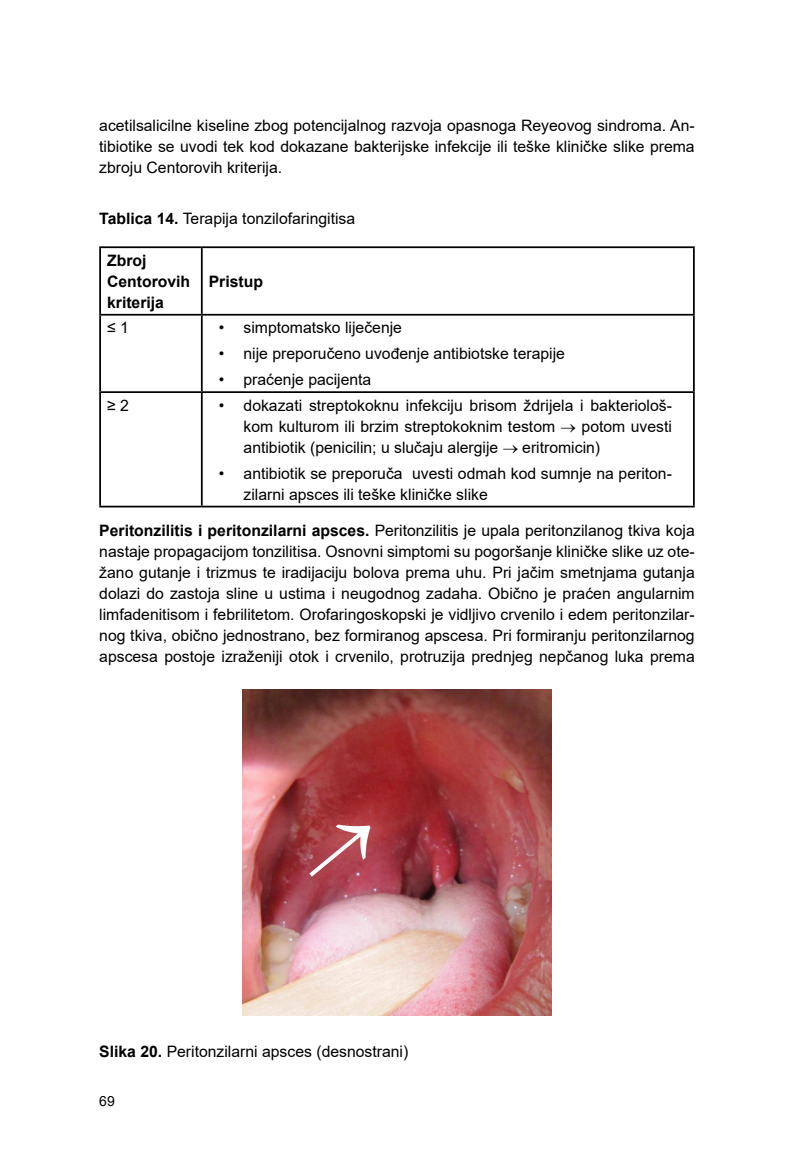
<style>
.page{position:relative;width:794px;height:1166px;background:#fff}
.page>*{position:absolute;margin:0;border:0;box-sizing:border-box;transform-origin:0 0}
.t1{font:15.75px/21px "Arial";color:#000;text-align:justify}
.t2{font:700 15.75px/21px "Arial";color:#000}
.t3{font:14px "Arial";color:#000}
.s1{font-weight:700}
</style>
<div class="page">
<hr style="left:99px;top:246px;width:103px;height:2px;background:#000">
<hr style="left:99px;top:248px;width:2px;height:66px;background:#000">
<hr style="left:202px;top:246px;width:492px;height:2px;background:#000">
<hr style="left:201px;top:248px;width:2px;height:66px;background:#000">
<hr style="left:693px;top:248px;width:1px;height:66px;background:#000">
<hr style="left:99px;top:314px;width:103px;height:2px;background:#000">
<hr style="left:99px;top:316px;width:2px;height:75px;background:#000">
<hr style="left:202px;top:314px;width:492px;height:2px;background:#000">
<hr style="left:201px;top:316px;width:2px;height:75px;background:#000">
<hr style="left:693px;top:316px;width:1px;height:75px;background:#000">
<hr style="left:99px;top:391px;width:103px;height:2px;background:#000">
<hr style="left:99px;top:393px;width:2px;height:113px;background:#000">
<hr style="left:202px;top:391px;width:492px;height:2px;background:#000">
<hr style="left:201px;top:393px;width:2px;height:113px;background:#000">
<hr style="left:693px;top:393px;width:1px;height:113px;background:#000">
<hr style="left:99px;top:506px;width:103px;height:1px;background:#000">
<hr style="left:202px;top:506px;width:492px;height:1px;background:#000">
<img style="left:243px;top:689px;width:308px;height:326px">
<svg style="left:296px;top:809px;width:87px;height:82px;background:#aa404b"></svg>
<p class="t1" style="left:99px;top:114px;width:597px">acetilsalicilne kiseline zbog potencijalnog razvoja opasnoga Reyeovog sindroma. An&shy;tibiotike se uvodi tek kod dokazane bakterijske infekcije ili teške kliničke slike prema zbroju Centorovih kriterija.</p>
<p class="t1" style="left:99px;top:208px;width:257px"><span class="s1">Tablica 14.</span> Terapija tonzilofaringitisa</p>
<p class="t2" style="left:107px;top:250px;width:85px">Zbroj<br>Centorovih kriterija</p>
<p class="t2" style="left:209px;top:271px;width:56px">Pristup</p>
<p class="t1" style="left:107px;top:317px;width:23px">≤ 1</p>
<p class="t1" style="left:219px;top:317px;width:185px">• simptomatsko liječenje</p>
<p class="t1" style="left:219px;top:343px;width:348px">• nije preporučeno uvođenje antibiotske terapije</p>
<p class="t1" style="left:219px;top:369px;width:154px">• praćenje pacijenta</p>
<p class="t1" style="left:107px;top:394px;width:23px">≥ 2</p>
<p class="t1" style="left:243px;top:394px;width:430px;text-indent:-25px">• dokazati streptokoknu infekciju brisom ždrijela i bakteriološ&shy;kom kulturom ili brzim streptokoknim testom → potom uvesti antibiotik (penicilin; u slučaju alergije → eritromicin)</p>
<p class="t1" style="left:243px;top:462px;width:430px;text-indent:-25px">• antibiotik se preporuča uvesti odmah kod sumnje na periton&shy;zilarni apsces ili teške kliničke slike</p>
<p class="t1" style="left:99px;top:520px;width:597px"><span class="s1">Peritonzilitis i peritonzilarni apsces.</span> Peritonzilitis je upala peritonzilanog tkiva koja nastaje propagacijom tonzilitisa. Osnovni simptomi su pogoršanje kliničke slike uz ote&shy;žano gutanje i trizmus te iradijaciju bolova prema uhu. Pri jačim smetnjama gutanja dolazi do zastoja sline u ustima i neugodnog zadaha. Obično je praćen angularnim limfadenitisom i febrilitetom. Orofaringoskopski je vidljivo crvenilo i edem peritonzilar&shy;nog tkiva, obično jednostrano, bez formiranog apscesa. Pri formiranju peritonzilarnog apscesa postoje izraženiji otok i crvenilo, protruzija prednjeg nepčanog luka prema</p>
<p class="t1" style="left:99px;top:1041px;width:310px"><span class="s1">Slika 20.</span> Peritonzilarni apsces (desnostrani)</p>
<p class="t3" style="left:99px;top:1091px;width:17px">69</p>
</div>
